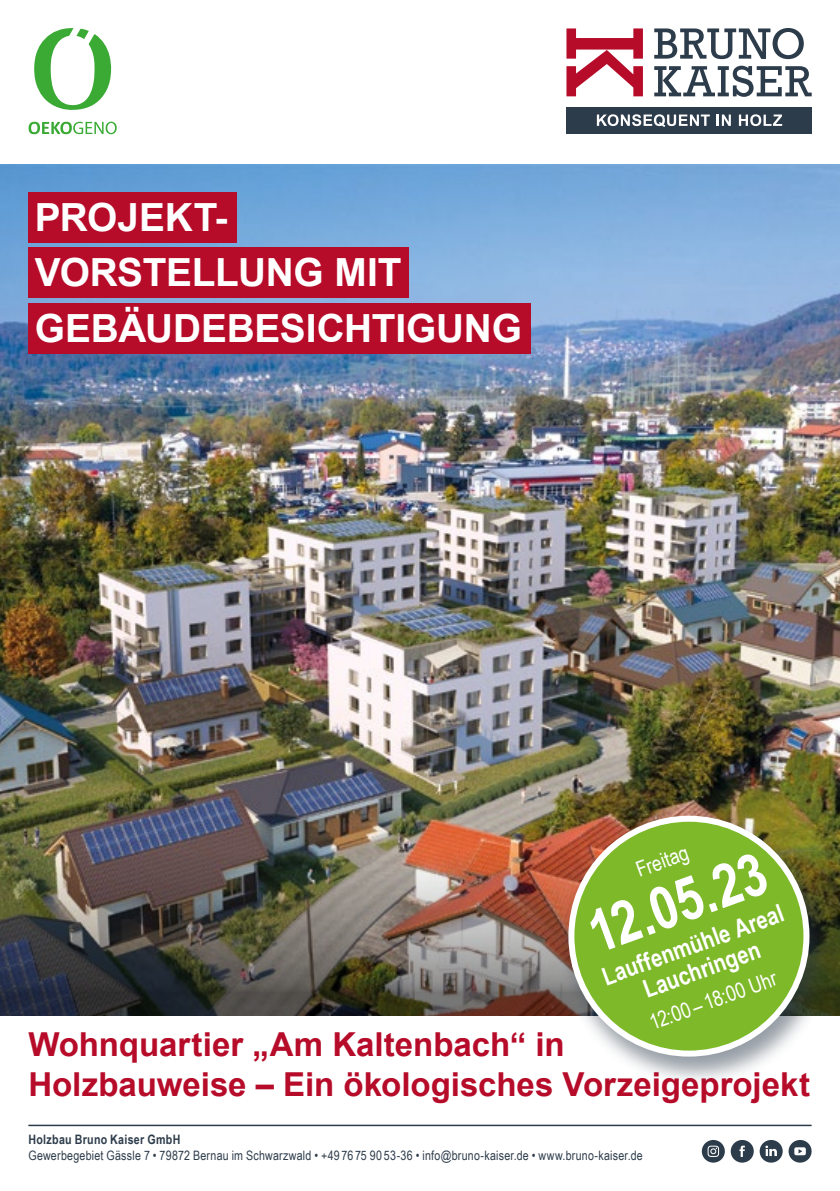
<style>
.page{position:relative;width:840px;height:1191px;background:#fff}
.page>*{position:absolute;margin:0;border:0;box-sizing:border-box;transform-origin:0 0}
.t1{font:700 59.2px "Arial Narrow";color:#fff}
.t2{font:700 38.8px "Arial";letter-spacing:-.005em;color:#fff}
.t3{font:700 33px/39.6px "Arial";color:#b60b29}
.t4{font:700 24.8px/26px "Arial Narrow";color:#fff;text-align:center}
.t5{font:21.4px "Arial Narrow";color:#fff}
.t6{font:13px/15.6px "Arial Narrow";letter-spacing:.015em;color:#2d3c4b}
.s1{font-weight:700}
</style>
<div class="page">
<img style="left:0;top:164px;width:839px;height:657px">
<img style="left:0;top:821px;width:839px;height:194px">
<svg style="left:654px;top:28px;width:149px;height:31px"></svg>
<svg style="left:654px;top:66px;width:157px;height:31px"></svg>
<div style="left:566px;top:108px;width:245px;height:26px;background:#2d3c4b"></div>
<svg style="left:596px;top:114px;width:113px;height:13px"></svg>
<svg style="left:716px;top:115px;width:14px;height:11px"></svg>
<svg style="left:738px;top:114px;width:43px;height:12px"></svg>
<svg style="left:566px;top:28px;width:76px;height:68px"></svg>
<div style="left:559px;top:812px;width:273px;height:275px;background:#2d3c4b;opacity:.5"></div>
<div style="left:571px;top:818px;width:235px;height:235px;background:#7db928;border-radius:50%"></div>
<div style="left:568px;top:815px;width:241px;height:241px;border:6px solid #fff;border-radius:50%"></div>
<svg style="left:730px;top:1140px;width:23px;height:22px"></svg>
<svg style="left:701px;top:1140px;width:23px;height:22px"></svg>
<svg style="left:759px;top:1140px;width:23px;height:22px"></svg>
<svg style="left:788px;top:1140px;width:23px;height:22px"></svg>
<hr style="left:28px;top:1124px;width:783px;height:2px;background:#2d3c4b">
<div style="left:28px;top:192px;width:209px;height:51px;background:#b60b29"></div>
<div style="left:28px;top:248px;width:381px;height:50px;background:#b60b29"></div>
<div style="left:28px;top:303px;width:502px;height:50px;background:#b60b29"></div>
<svg style="left:34px;top:28px;width:77px;height:82px"></svg>
<svg style="left:29px;top:122px;width:88px;height:12px"></svg>
<p class="t2" style="left:35px;top:192px;width:194px">PROJEKT-</p>
<p class="t2" style="left:35px;top:247px;width:368px">VORSTELLUNG MIT</p>
<p class="t2" style="left:35px;top:303px;width:488px">GEBÄUDEBESICHTIGUNG</p>
<p class="t5" style="left:631px;top:855px;width:55px;rotate:-20deg">Freitag</p>
<p class="t1" style="left:574px;top:892px;width:187px;rotate:-20deg">12.05.23</p>
<p class="t4" style="left:598px;top:964px;width:193px;rotate:-20deg">Lauffenmühle Areal<br>Lauchringen</p>
<p class="t5" style="left:644px;top:1008px;width:136px;rotate:-20deg">12:00 – 18:00 Uhr</p>
<p class="t3" style="left:28px;top:1026px;width:782px">Wohnquartier „Am Kaltenbach“ in<br>Holzbauweise – Ein ökologisches Vorzeigeprojekt</p>
<p class="t6" style="left:28px;top:1131px;width:615px"><span class="s1">Holzbau Bruno Kaiser GmbH<br></span>Gewerbegebiet Gässle 7 • 79872 Bernau im Schwarzwald • +497675 9053-36 • info@bruno-kaiser.de • www.bruno-kaiser.de</p>
</div>
